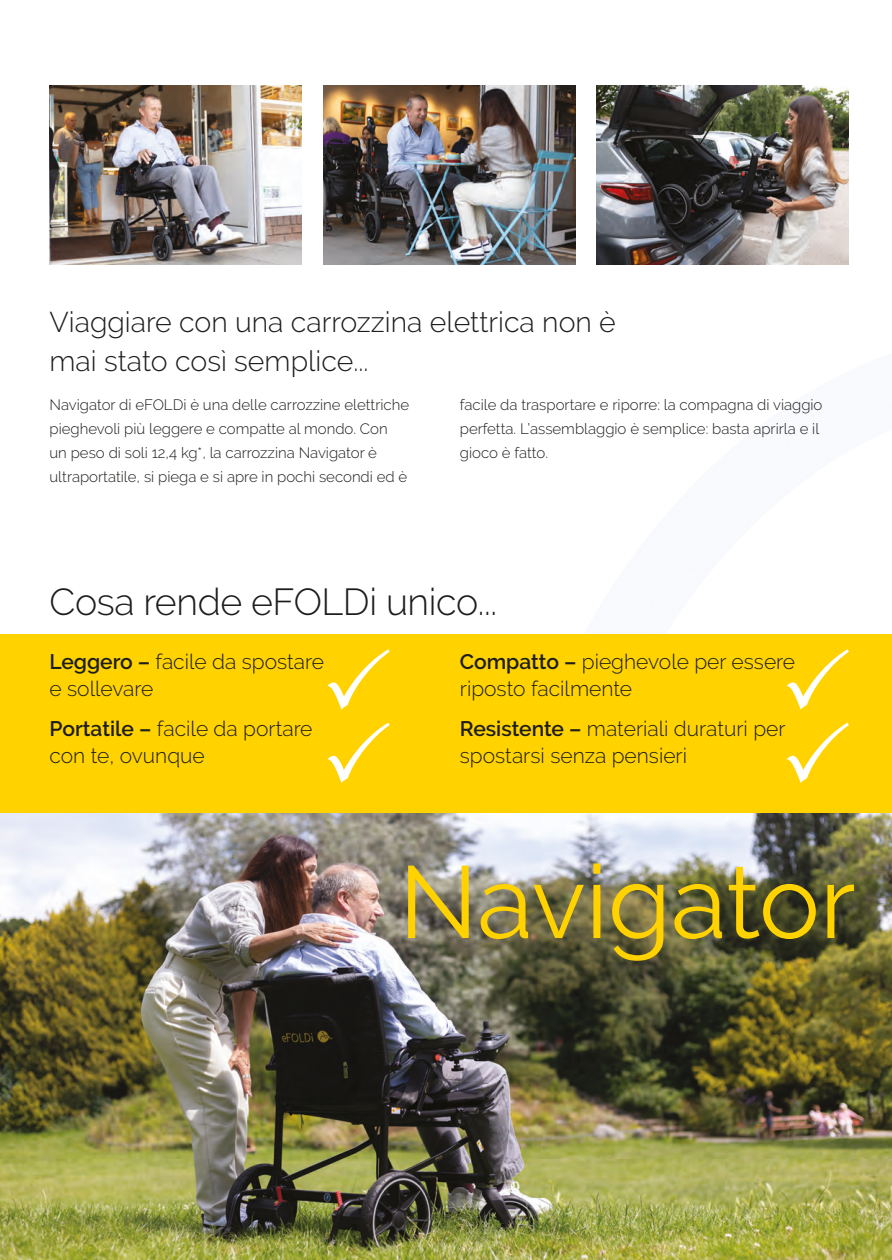
<style>
.page{position:relative;width:892px;height:1260px;background:#fff}
.page>*{position:absolute;margin:0;border:0;box-sizing:border-box;transform-origin:0 0}
.t1{font:102px "Raleway";color:#ffd200}
.t2{font:300 37.5px "Raleway";letter-spacing:-.01em;color:#1d1d1b}
.t3{font:300 28.5px/39px "Raleway";color:#1d1d1b}
.t4{font:300 21px/27px "Raleway";color:#1d1d1b}
.t5{font:300 15px/24px "Raleway";color:#1d1d1b}
.s1{font-weight:600}
</style>
<div class="page">
<svg style="left:891px;top:1213px;width:1px;height:32px"></svg>
<img style="left:0;top:813px;width:891px;height:447px">
<img style="left:50px;top:86px;width:252px;height:178px">
<img style="left:323px;top:86px;width:252px;height:178px">
<img style="left:597px;top:86px;width:252px;height:178px">
<div style="left:0;top:634px;width:891px;height:179px;background:#ffd200"></div>
<svg style="left:327px;top:722px;width:63px;height:61px"></svg>
<svg style="left:327px;top:649px;width:63px;height:60px"></svg>
<svg style="left:787px;top:722px;width:62px;height:61px"></svg>
<svg style="left:787px;top:649px;width:62px;height:60px"></svg>
<svg style="left:891px;top:1245px;width:1px;height:15px"></svg>
<p class="t3" style="left:50px;top:302px;width:568px">Viaggiare con una carrozzina elettrica non è mai stato così semplice...</p>
<p class="t5" style="left:50px;top:393px;width:361px">Navigator di eFOLDi è una delle carrozzine elettriche pieghevoli più leggere e compatte al mondo. Con<br>un peso di soli 12,4 kg*, la carrozzina Navigator è ultraportatile, si piega e si apre in pochi secondi ed è</p>
<p class="t5" style="left:460px;top:393px;width:364px">facile da trasportare e riporre: la compagna di viaggio perfetta. L’assemblaggio è semplice: basta aprirla e il gioco è fatto.</p>
<p class="t2" style="left:50px;top:580px;width:449px">Cosa rende eFOLDi unico...</p>
<p class="t4" style="left:50px;top:648px;width:276px"><span class="s1">Leggero –</span> facile da spostare e sollevare</p>
<p class="t4" style="left:50px;top:715px;width:265px"><span class="s1">Portatile –</span> facile da portare con te, ovunque</p>
<p class="t4" style="left:460px;top:648px;width:337px"><span class="s1">Compatto –</span> pieghevole per essere riposto facilmente</p>
<p class="t4" style="left:460px;top:715px;width:327px"><span class="s1">Resistente –</span> materiali duraturi per spostarsi senza pensieri</p>
<p class="t1" style="left:399px;top:842px;width:458px">Navigator</p>
</div>
